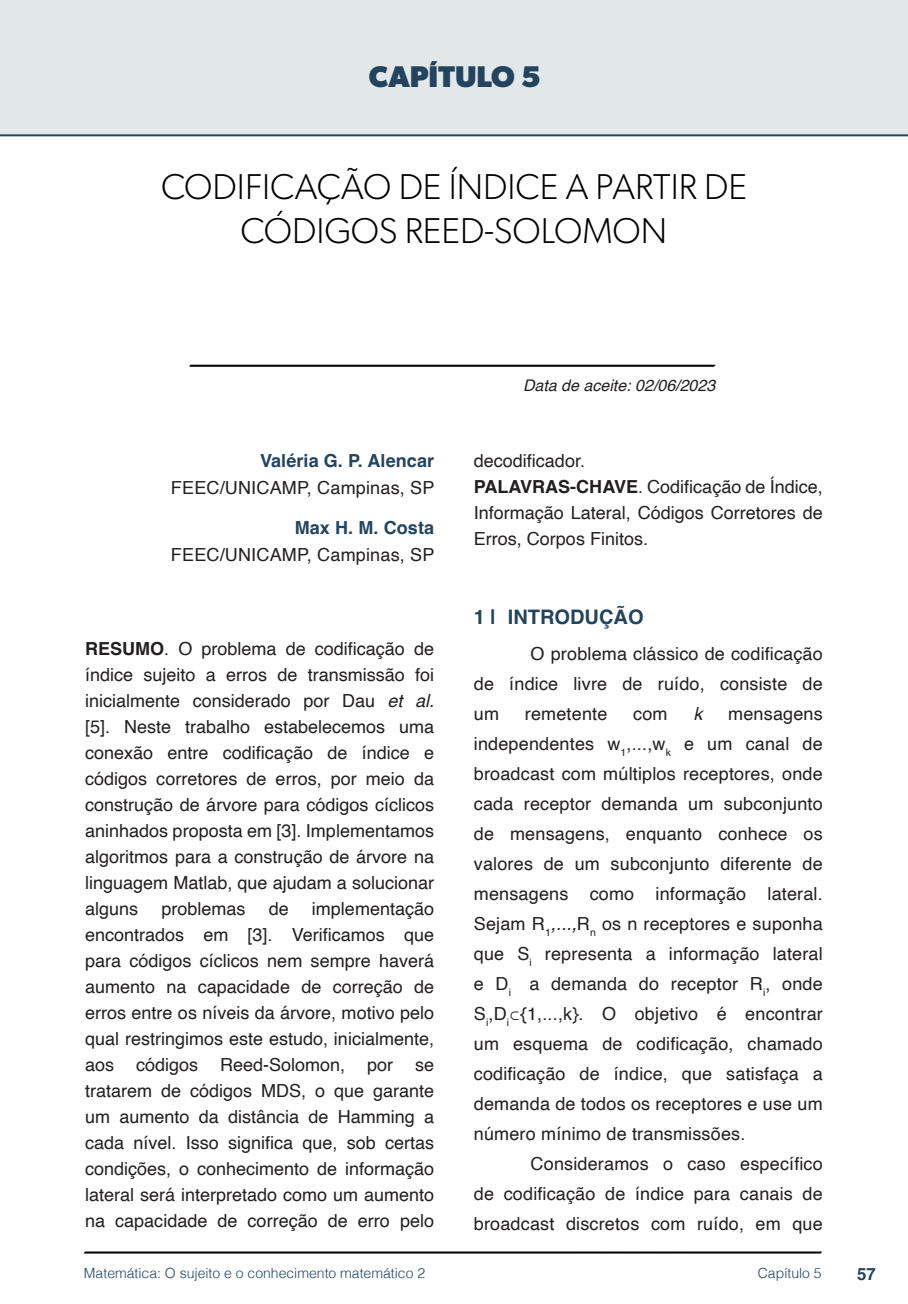
<style>
.page{position:relative;width:908px;height:1304px;background:#fff}
.page>*{position:absolute;margin:0;border:0;box-sizing:border-box;transform-origin:0 0}
.t1{font:300 36px/44px "Gibson";color:#000;text-align:center}
.t2{font:700 30px "Gibson";color:#23445f}
.t3{font:700 20px "Helvetica";color:#23445f}
.t4{font:18px/26px "Helvetica";letter-spacing:.01em;color:#231f20;text-align:justify}
.t5{font:700 18px "Helvetica";letter-spacing:.005em;color:#23445f}
.t6{font:italic 18px "Helvetica";color:#231f20}
.t7{font:700 16.8px "Helvetica";color:#23445f}
.t8{font:italic 16px "Helvetica";color:#231f20}
.t9{font:300 14px "Helvetica";color:#23445f}
.s1{font-weight:700}
.s2{font-style:italic}
</style>
<div class="page">
<svg style="left:84px;top:1251px;width:737px;height:3px;background:#515151"></svg>
<svg style="left:189px;top:364px;width:526px;height:3px;background:#4f4f4f"></svg>
<div style="left:0;top:0;width:907px;height:136px;background:#e2e7e9"></div>
<div style="left:44px;top:72px;width:68px;height:61px;background:#e2e7e9"></div>
<h2 class="t2" style="left:369px;top:58px;width:173px">CAPÍTULO 5</h2>
<h1 class="t1" style="left:161px;top:164px;width:587px">CODIFICAÇÃO DE ÍNDICE A PARTIR DE<br>CÓDIGOS REED-SOLOMON</h1>
<p class="t5" style="left:260px;top:450px;width:175px">Valéria G. P. Alencar</p>
<p class="t4" style="left:171px;top:476px;width:265px">FEEC/UNICAMP, Campinas, SP</p>
<p class="t5" style="left:294px;top:516px;width:141px">Max H. M. Costa</p>
<p class="t4" style="left:171px;top:542px;width:265px">FEEC/UNICAMP, Campinas, SP</p>
<p class="t4" style="left:85px;top:636px;width:350px"><span class="s1">RESUMO</span>. O problema de codificação de índice sujeito a erros de transmissão foi inicialmente considerado por Dau <span class="s2">et al. </span>[5]. Neste trabalho estabelecemos uma conexão entre codificação de índice e códigos corretores de erros, por meio da construção de árvore para códigos cíclicos aninhados proposta em [3]. Implementamos algoritmos para a construção de árvore na linguagem Matlab, que ajudam a solucionar alguns</p>
<p class="t4" style="left:161px;top:896px;width:86px">problemas</p>
<p class="t4" style="left:268px;top:896px;width:22px">de</p>
<p class="t4" style="left:85px;top:896px;width:350px;text-indent:227px">implementação encontrados em [3]. Verificamos que para códigos cíclicos nem sempre haverá aumento na capacidade de correção de erros entre os níveis da árvore, motivo pelo qual restringimos este estudo, inicialmente, aos códigos Reed-Solomon, por se tratarem de códigos MDS, o que garante um aumento da distância de Hamming a cada nível. Isso significa que, sob certas condições, o conhecimento de informação lateral será interpretado como um aumento na capacidade de correção de erro pelo</p>
<p class="t8" style="left:523px;top:373px;width:194px">Data de aceite: 02/06/2023</p>
<p class="t4" style="left:473px;top:448px;width:350px;text-align:left">decodificador.<br><span class="s1">PALAVRAS-CHAVE</span>. Codificação de Índice,<br>Informação Lateral, Códigos Corretores de<br>Erros, Corpos Finitos.</p>
<p class="t3" style="left:473px;top:605px;width:171px">1 | INTRODUÇÃO</p>
<p class="t4" style="left:473px;top:639px;width:350px;line-height:30px;text-indent:57px">O problema clássico de codificação de índice livre de ruído, consiste de um</p>
<p class="t4" style="left:524px;top:701px;width:84px">remetente</p>
<p class="t4" style="left:633px;top:701px;width:36px">com</p>
<p class="t6" style="left:693px;top:699px;width:10px">k</p>
<p class="t4" style="left:473px;top:699px;width:350px;line-height:30px;text-indent:254px">mensagens independentes w<sub>1</sub>,...,w<sub>k</sub> e um canal de broadcast com múltiplos receptores, onde cada receptor demanda um subconjunto de mensagens, enquanto conhece os valores de um subconjunto diferente de mensagens como informação lateral.<br>Sejam R<sub>1</sub><span class="s2">,...,</span>R<sub>n</sub> os n receptores e suponha que S<sub>i</sub> representa a informação lateral e D<sub>i</sub> a demanda do receptor R<sub>i</sub>, onde S<sub>i</sub>,D<sub>i</sub>⊂{1,...,k}. O objetivo é encontrar um esquema de codificação, chamado codificação de índice, que satisfaça a demanda de todos os receptores e use um número mínimo de transmissões.</p>
<p class="t4" style="left:473px;top:1149px;width:350px;line-height:30px;text-indent:57px">Consideramos o caso específico de codificação de índice para canais de broadcast discretos com ruído, em que</p>
<p class="t9" style="left:84px;top:1261px;width:342px">Matemática: O sujeito e o conhecimento matemático 2</p>
<p class="t9" style="left:757px;top:1261px;width:65px">Capítulo 5</p>
<p class="t7" style="left:856px;top:1264px;width:20px">57</p>
</div>
